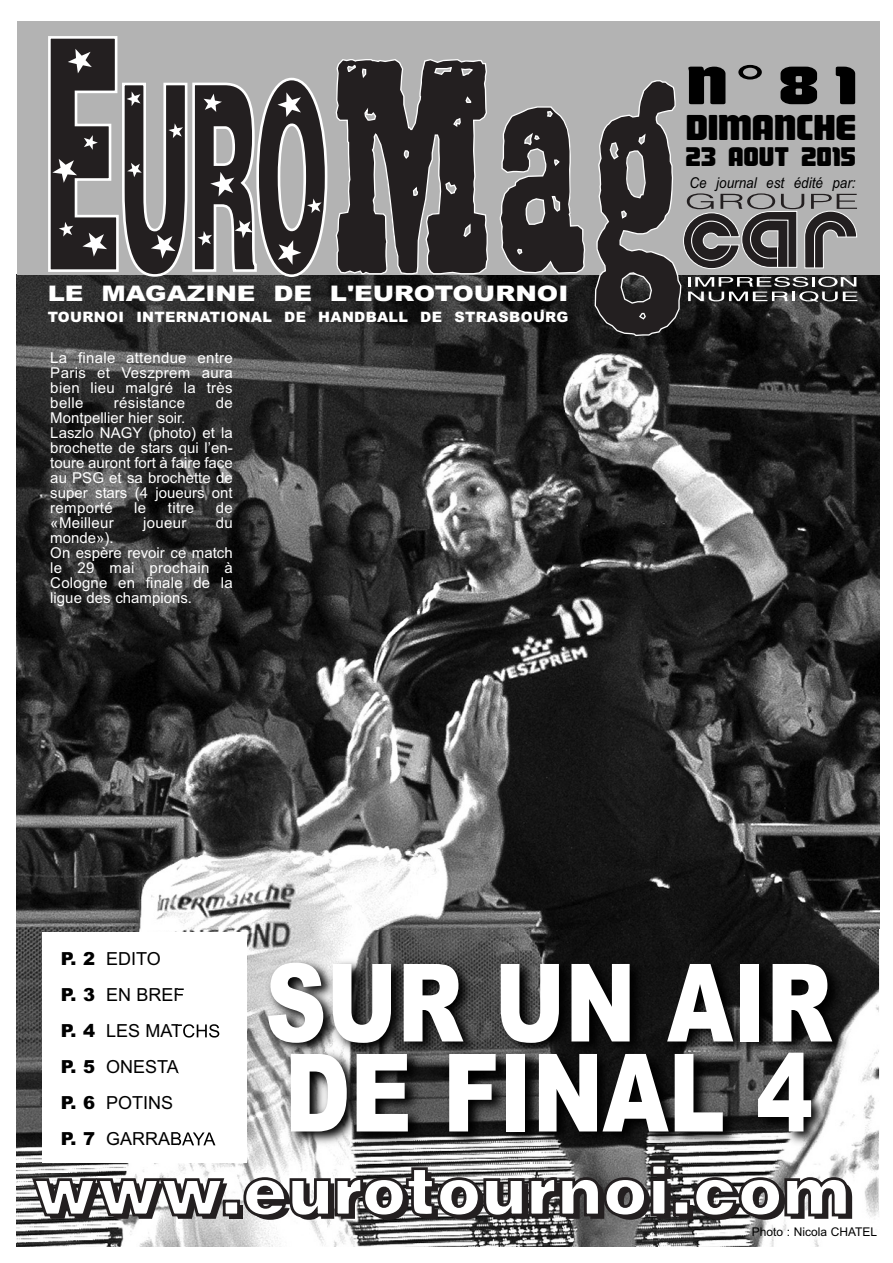
<style>
.page{position:relative;width:893px;height:1263px;background:#fff}
.page>*{position:absolute;margin:0;border:0;box-sizing:border-box;transform-origin:0 0}
.t1{font:900 108.3px/90px "Arial";color:#fff;scale:.78 1}
.t2{font:54px "Magnum";color:#000;scale:1.6 1}
.t3{font:36px "Magnum";color:#000;scale:1.3 1}
.t4{font:27px "Magnum";color:#000;scale:1.2 1}
.t5{font:900 21.45px "Arial";color:#fff;scale:1.2 1}
.t6{font:18px/36px "Arial";color:#000}
.t7{font:15px/15px "Arial";color:#fff}
.t8{font:italic 15px "Arial";color:#000;scale:.9 1}
.t9{font:15px "Arial";letter-spacing:.02em;color:#fff}
.t10{font:900 14.4px "Arial";letter-spacing:.025em;color:#fff}
.t11{font:12px "Arial";color:#000}
.s1{font-family:"Arial"}
.s2{font-weight:900}
</style>
<div class="page">
<img style="left:17px;top:274px;width:862px;height:972px">
<div style="left:42px;top:932px;width:204px;height:231px;background:#fff"></div>
<div style="left:17px;top:21px;width:862px;height:253px;background:#b3b3b3"></div>
<img style="left:178px;top:930px;width:702px;height:280px">
<img style="left:178px;top:932px;width:68px;height:231px">
<svg style="left:178px;top:988px;width:6px;height:13px"></svg>
<img style="left:178px;top:1024px;width:41px;height:14px">
<svg style="left:178px;top:1060px;width:1px;height:14px"></svg>
<img style="left:178px;top:1132px;width:37px;height:14px">
<svg style="left:48px;top:36px;width:278px;height:240px"></svg>
<svg style="left:335px;top:59px;width:154px;height:216px"></svg>
<svg style="left:499px;top:106px;width:87px;height:168px"></svg>
<div style="left:229px;top:1205px;width:14px;height:14px;background:#231f20"></div>
<div style="left:679px;top:1205px;width:14px;height:14px;background:#231f20"></div>
<svg style="left:32px;top:1177px;width:195px;height:42px"></svg>
<div style="left:224px;top:1201px;width:14px;height:14px;background:#fff"></div>
<div style="left:223px;top:1200px;width:17px;height:16px;border:3px solid #231f20"></div>
<svg style="left:242px;top:1165px;width:429px;height:55px"></svg>
<div style="left:650px;top:1164px;width:17px;height:13px;border:3px solid #231f20"></div>
<div style="left:650px;top:1178px;width:17px;height:38px;border:3px solid #231f20"></div>
<div style="left:674px;top:1201px;width:14px;height:14px;background:#fff"></div>
<div style="left:673px;top:1200px;width:17px;height:16px;border:3px solid #231f20"></div>
<svg style="left:692px;top:1176px;width:160px;height:44px"></svg>
<svg style="left:594px;top:80px;width:263px;height:257px"></svg>
<h2 class="t2" style="left:685px;top:54px;width:108px">N<span class="s1">°</span>81</h2>
<h3 class="t3" style="left:685px;top:107px;width:133px">DIMANCHE</h3>
<h3 class="t4" style="left:685px;top:141px;width:143px">23 AOUT 2015</h3>
<h3 class="t5" style="left:48px;top:286px;width:435px">LE MAGAZINE DE L'EUROTOURNOI</h3>
<p class="t10" style="left:48px;top:312px;width:522px">TOURNOI INTERNATIONAL DE HANDBALL DE STRASBOURG</p>
<p class="t7" style="left:50px;top:352px;width:184px;text-align:justify">La finale attendue entre Paris et Veszprem aura bien lieu malgré la très belle</p>
<p class="t9" style="left:114px;top:398px;width:73px">résistance</p>
<p class="t7" style="left:216px;top:397px;width:19px">de</p>
<p class="t7" style="left:50px;top:412px;width:184px">Montpellier hier soir.<br>Laszlo NAGY (photo) et la brochette de stars qui l’en&shy;toure auront fort à faire face au PSG et sa brochette de super stars (4 joueurs ont remporté</p>
<p class="t7" style="left:134px;top:502px;width:14px">le</p>
<p class="t7" style="left:168px;top:502px;width:28px">titre</p>
<p class="t7" style="left:216px;top:502px;width:19px">de</p>
<p class="t9" style="left:50px;top:518px;width:65px">«Meilleur</p>
<p class="t7" style="left:143px;top:517px;width:45px">joueur</p>
<p class="t7" style="left:216px;top:517px;width:19px">du</p>
<p class="t7" style="left:50px;top:532px;width:184px">monde»).<br>On espère revoir ce match le 29 mai prochain à<br>Cologne en finale de la ligue des champions.</p>
<p class="t8" style="left:689px;top:178px;width:186px">Ce journal est édité par:</p>
<p class="t6" style="left:61px;top:943px;width:161px"><span class="s2">P. 2</span> EDITO<br><span class="s2">P. 3</span> EN BREF<br><span class="s2">P. 4</span> LES MATCHS<br><span class="s2">P. 5</span> ONESTA<br><span class="s2">P. 6</span> POTINS<br><span class="s2">P. 7</span> GARRABAYA</p>
<h1 class="t1" style="left:265px;top:969px;width:728px">SUR UN AIR<br>DE FINAL 4</h1>
<p class="t11" style="left:752px;top:1227px;width:127px">Photo : Nicola CHATEL</p>
</div>
